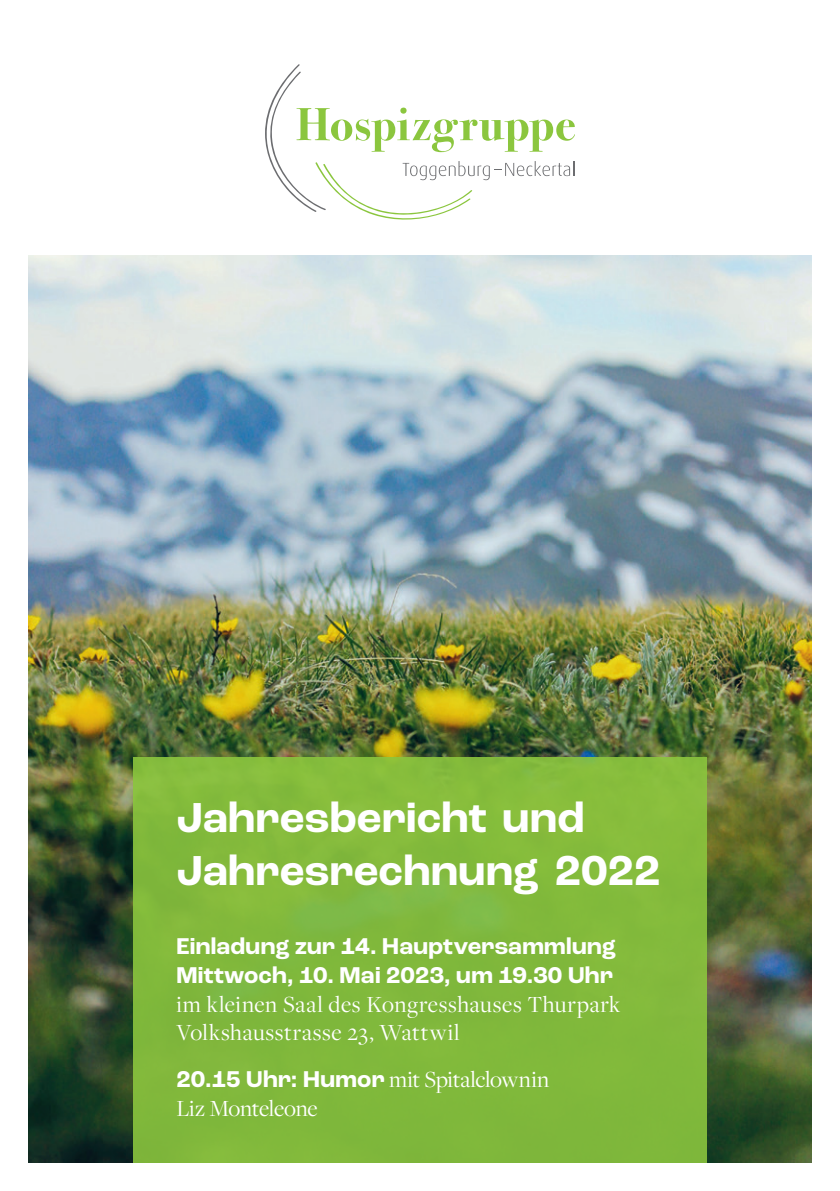
<style>
.page{position:relative;width:840px;height:1191px;background:#fff}
.page>*{position:absolute;margin:0;border:0;box-sizing:border-box;transform-origin:0 0}
.t1{font:700 44px/52.8px "Roc Grotesk";letter-spacing:.005em;color:#fff}
.t2{font:24px/28.8px "Freight Disp Pro";letter-spacing:.02em;color:#fff}
.t3{font:700 24px/28.8px "Roc Grotesk";letter-spacing:.01em;color:#fff}
.t4{font:24px/28.8px "Freight Disp Pro";letter-spacing:-.015em;color:#fff}
.s1{font-family:"Roc Grotesk";font-weight:700}
</style>
<div class="page">
<img style="left:28px;top:255px;width:783px;height:907px">
<svg style="left:265px;top:64px;width:309px;height:155px"></svg>
<div style="left:133px;top:757px;width:573px;height:405px;background:#81b93b"></div>
<h1 class="t1" style="left:176px;top:791px;width:485px">Jahresbericht und<br>Jahresrechnung 2022</h1>
<p class="t3" style="left:176px;top:932px;width:441px">Einladung zur 14. Hauptversammlung<br>Mittwoch, 10. Mai 2023, um 19.30 Uhr</p>
<p class="t2" style="left:176px;top:988px;width:445px">im kleinen Saal des Kongresshauses Thurpark<br>Volkshausstrasse 23, Wattwil</p>
<p class="t4" style="left:176px;top:1064px;width:374px"><span class="s1">20.15 Uhr: Humor</span> mit Spitalclownin<br>Liz Monteleone</p>
</div>
